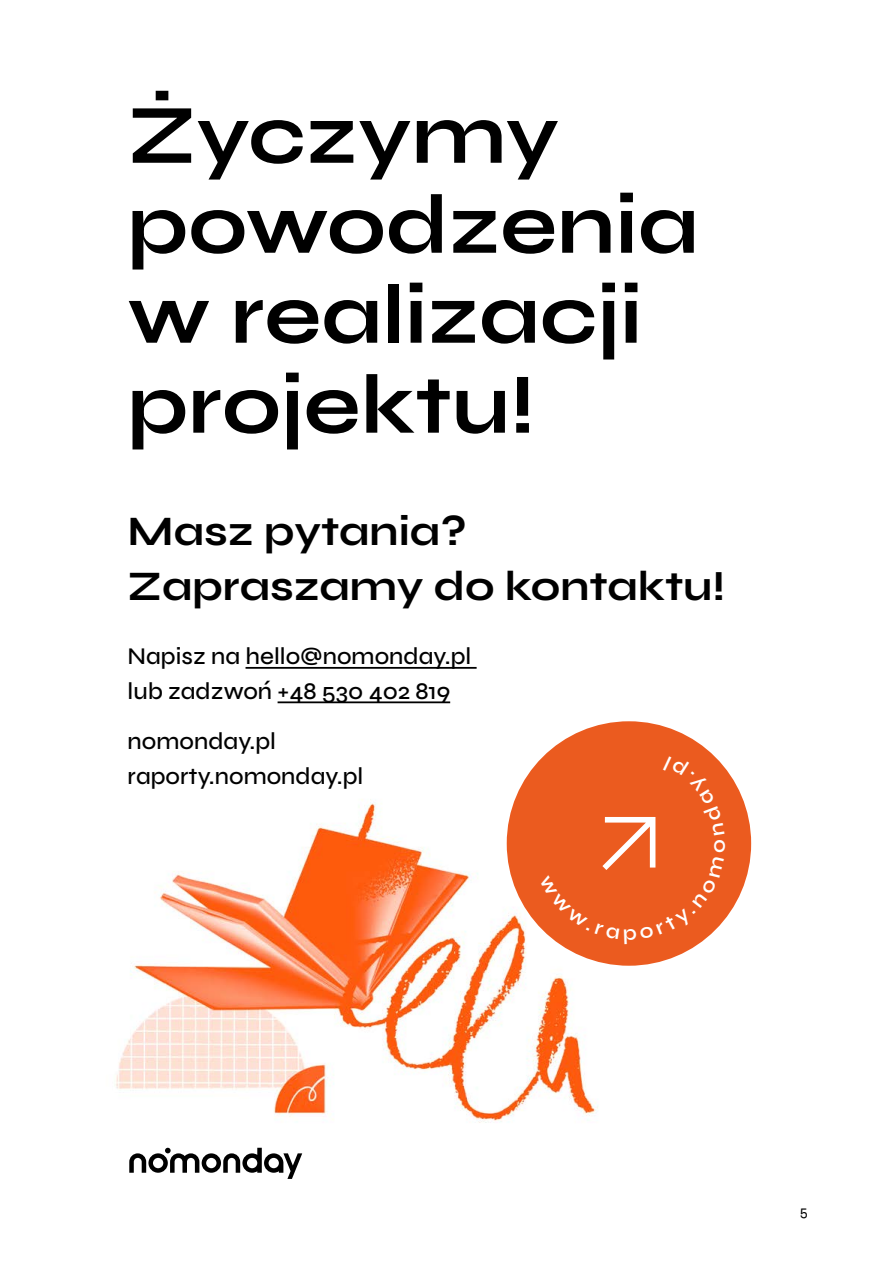
<style>
.page{position:relative;width:893px;height:1263px;background:#fff}
.page>*{position:absolute;margin:0;border:0;box-sizing:border-box;transform-origin:0 0}
.t1{font:700 84px/90px "Syne";color:#000}
.t2{font:700 42px/55.5px "Syne";color:#000}
.t3{font:500 24px/34.5px "Syne";color:#000}
.t4{font:15px "Syne";color:#000}
</style>
<div class="page">
<img style="left:115px;top:666px;width:637px;height:457px">
<hr style="left:246px;top:667px;width:231px;height:2px;background:#000">
<hr style="left:278px;top:701px;width:172px;height:2px;background:#000">
<div style="left:507px;top:721px;width:244px;height:245px;background:#eb5b1f;border-radius:50%"></div>
<svg style="left:129px;top:1148px;width:173px;height:31px"></svg>
<svg style="left:602px;top:756px;width:123px;height:188px"></svg>
<h1 class="t1" style="left:127px;top:88px;width:573px">Życzymy powodzenia w realizacji projektu!</h1>
<h2 class="t2" style="left:128px;top:502px;width:599px">Masz pytania?<br>Zapraszamy do kontaktu!</h2>
<p class="t3" style="left:128px;top:639px;width:345px">Napisz na hello@nomonday.pl lub zadzwoń +48 530 402 819</p>
<p class="t3" style="left:128px;top:723px;width:237px">nomonday.pl raporty.nomonday.pl</p>
<p class="t4" style="left:800px;top:1202px;width:10px">5</p>
</div>
